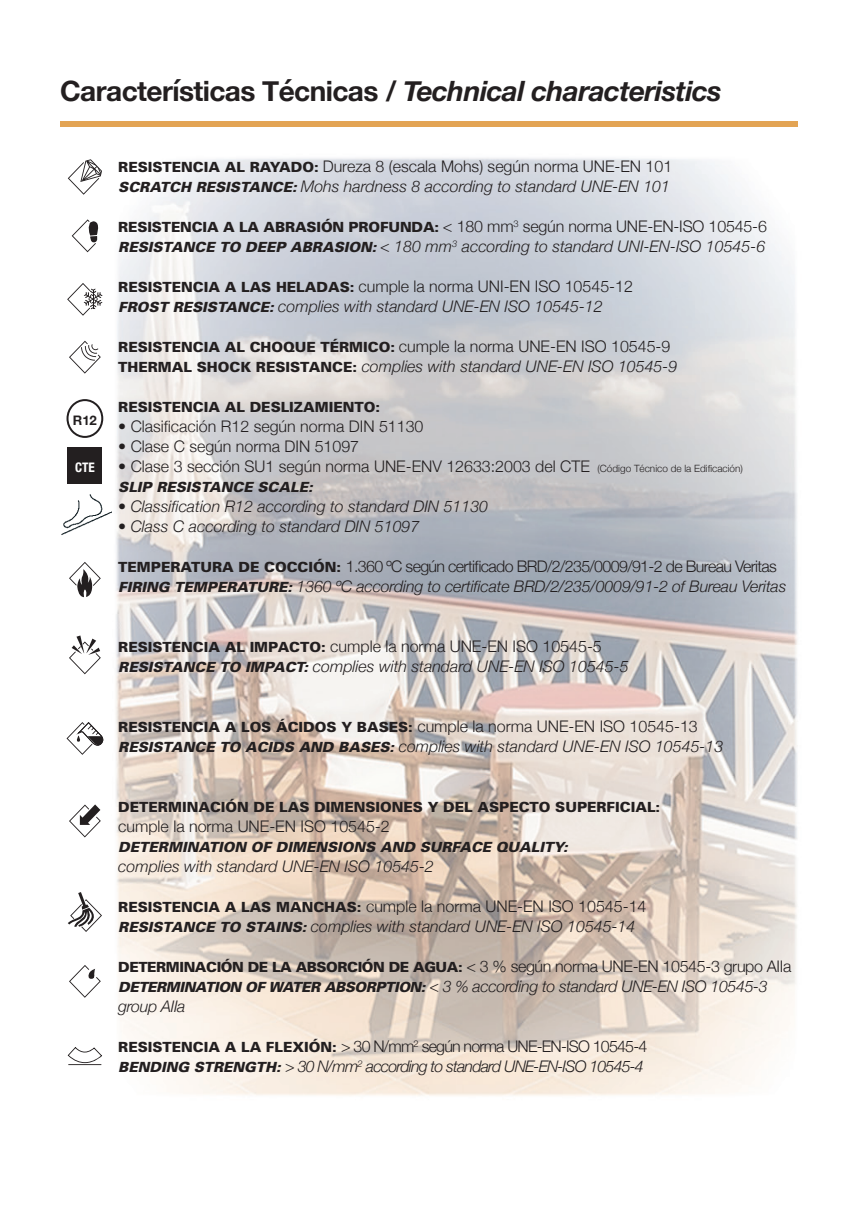
<style>
.page{position:relative;width:864px;height:1228px;background:#fff}
.page>*{position:absolute;margin:0;border:0;box-sizing:border-box;transform-origin:0 0}
.t1{font:italic 700 28px "Helvetica Neue";letter-spacing:-.02em;color:#231f20}
.t2{font:italic 300 16px/20px "Helvetica Neue";color:#231f20}
.t3{font:300 16px "Helvetica Neue";color:#231f20}
.t4{font:italic 300 16px/20px "Helvetica Neue";letter-spacing:-.02em;color:#231f20}
.t5{font:italic 300 16px/20px "Helvetica Neue";letter-spacing:-.05em;color:#231f20}
.t6{font:900 14px/20px "Univers";color:#231f20}
.t7{font:italic 900 14px "Univers";color:#231f20}
.t8{font:700 13.2px "Helvetica Neue";color:#231f20}
.t9{font:700 condensed 13.2px "Helvetica Neue";color:#fff}
.s1{font-style:normal}
.s2{font-family:"Univers";font-weight:900;font-style:normal;font-size:14px}
.s3{font-family:"Univers";font-weight:900;font-size:14px}
.s4{font-family:"Helvetica Neue";font-weight:300;font-size:16px}
.s5{font-family:"Helvetica Neue";font-weight:300;font-style:italic;font-size:16px}
.s6{font-size:10px}
</style>
<div class="page">
<img style="left:111px;top:158px;width:686px;height:938px">
<svg style="left:68px;top:159px;width:34px;height:36px"></svg>
<svg style="left:72px;top:219px;width:27px;height:33px"></svg>
<svg style="left:67px;top:283px;width:36px;height:33px"></svg>
<svg style="left:69px;top:636px;width:32px;height:38px"></svg>
<svg style="left:69px;top:341px;width:32px;height:33px"></svg>
<svg style="left:69px;top:804px;width:32px;height:33px"></svg>
<svg style="left:68px;top:892px;width:34px;height:40px"></svg>
<svg style="left:67px;top:722px;width:37px;height:33px"></svg>
<svg style="left:66px;top:394px;width:53px;height:51px"></svg>
<svg style="left:68px;top:1047px;width:34px;height:18px"></svg>
<svg style="left:69px;top:965px;width:32px;height:33px"></svg>
<svg style="left:69px;top:562px;width:32px;height:35px"></svg>
<div style="left:67px;top:447px;width:35px;height:36px;background:#231f20"></div>
<img style="left:61px;top:494px;width:50px;height:41px">
<div style="left:60px;top:121px;width:737px;height:6px;background:#e3a454"></div>
<h1 class="t1" style="left:60px;top:69px;width:663px"><span class="s1">Características Técnicas</span> / Technical characteristics</h1>
<p class="t8" style="left:73px;top:410px;width:26px">R12</p>
<p class="t9" style="left:75px;top:456px;width:21px">CTE</p>
<p class="t2" style="left:118px;top:156px;width:556px"><span class="s2">RESISTENCIA AL RAYADO:</span> <span class="s1">Dureza 8 (escala Mohs) según norma UNE-EN 101<br></span><span class="s3">SCRATCH RESISTANCE:</span> Mohs hardness 8 according to standard UNE-EN 101</p>
<p class="t2" style="left:118px;top:216px;width:650px"><span class="s2">RESISTENCIA A LA ABRASIÓN PROFUNDA:</span> <span class="s1">&lt; 180 mm</span><sup>3</sup> <span class="s1">según norma UNE-EN-ISO 10545-6<br></span><span class="s3">RESISTANCE TO DEEP ABRASION:</span> &lt; 180 mm<sup>3</sup> according to standard UNI-EN-ISO 10545-6</p>
<p class="t2" style="left:118px;top:276px;width:516px"><span class="s2">RESISTENCIA A LAS HELADAS:</span> <span class="s1">cumple la norma UNI-EN ISO 10545-12<br></span><span class="s3">FROST RESISTANCE:</span> complies with standard UNE-EN ISO 10545-12</p>
<p class="t6" style="left:118px;top:337px;width:561px">RESISTENCIA AL CHOQUE TÉRMICO: <span class="s4">cumple la norma UNE-EN ISO 10545-9<br></span>THERMAL SHOCK RESISTANCE: <span class="s5">complies with standard UNE-EN ISO 10545-9</span></p>
<p class="t6" style="left:118px;top:397px;width:264px">RESISTENCIA AL DESLIZAMIENTO:</p>
<p class="t3" style="left:118px;top:414px;width:307px">• Clasificación R12 según norma DIN 51130</p>
<p class="t3" style="left:118px;top:434px;width:242px">• Clase C según norma DIN 51097</p>
<p class="t3" style="left:118px;top:454px;width:626px">• Clase 3 sección SU1 según norma UNE-ENV 12633:2003 del CTE <span class="s6">(Código Técnico de la Edificación)</span></p>
<p class="t7" style="left:118px;top:479px;width:196px">SLIP RESISTANCE SCALE:</p>
<p class="t2" style="left:118px;top:496px;width:371px">• Classification R12 according to standard DIN 51130</p>
<p class="t2" style="left:118px;top:516px;width:303px">• Class C according to standard DIN 51097</p>
<p class="t2" style="left:118px;top:556px;width:670px"><span class="s2">TEMPERATURA DE COCCIÓN:</span> <span class="s1">1.360 ºC según certificado BRD/2/235/0009/91-2 de Bureau Veritas<br></span><span class="s3">FIRING TEMPERATURE:</span> 1360 ºC according to certificate BRD/2/235/0009/91-2 of Bureau Veritas</p>
<p class="t2" style="left:118px;top:636px;width:512px"><span class="s2">RESISTENCIA AL IMPACTO:</span> <span class="s1">cumple la norma UNE-EN ISO 10545-5<br></span><span class="s3">RESISTANCE TO IMPACT:</span> complies with standard UNE-EN ISO 10545-5</p>
<p class="t2" style="left:118px;top:716px;width:607px"><span class="s2">RESISTENCIA A LOS ÁCIDOS Y BASES:</span> <span class="s1">cumple la norma UNE-EN ISO 10545-13<br></span><span class="s3">RESISTANCE TO ACIDS AND BASES:</span> complies with standard UNE-EN ISO 10545-13</p>
<p class="t6" style="left:118px;top:797px;width:543px">DETERMINACIÓN DE LAS DIMENSIONES Y DEL ASPECTO SUPERFICIAL:</p>
<p class="t3" style="left:118px;top:814px;width:273px">cumple la norma UNE-EN ISO 10545-2</p>
<p class="t7" style="left:118px;top:839px;width:451px">DETERMINATION OF DIMENSIONS AND SURFACE QUALITY:</p>
<p class="t2" style="left:118px;top:856px;width:317px">complies with standard UNE-EN ISO 10545-2</p>
<p class="t2" style="left:118px;top:896px;width:530px"><span class="s2">RESISTENCIA A LAS MANCHAS:</span> <span class="s1">cumple la norma UNE-EN ISO 10545-14<br></span><span class="s3">RESISTANCE TO STAINS:</span> complies with standard UNE-EN ISO 10545-14</p>
<p class="t4" style="left:118px;top:956px;width:675px"><span class="s2">DETERMINACIÓN DE LA ABSORCIÓN DE AGUA:</span> <span class="s1">&lt; 3 % según norma UNE-EN 10545-3 grupo AIIa<br></span><span class="s3">DETERMINATION OF WATER ABSORPTION:</span> &lt; 3 % according to standard UNE-EN ISO 10545-3 group AIIa</p>
<p class="t5" style="left:118px;top:1036px;width:531px"><span class="s2">RESISTENCIA A LA FLEXIÓN:</span> <span class="s1">&gt; 30 N/mm</span><sup>2</sup> <span class="s1">según norma UNE-EN-ISO 10545-4<br></span><span class="s3">BENDING STRENGTH:</span> &gt; 30 N/mm<sup>2</sup> according to standard UNE-EN-ISO 10545-4</p>
</div>
